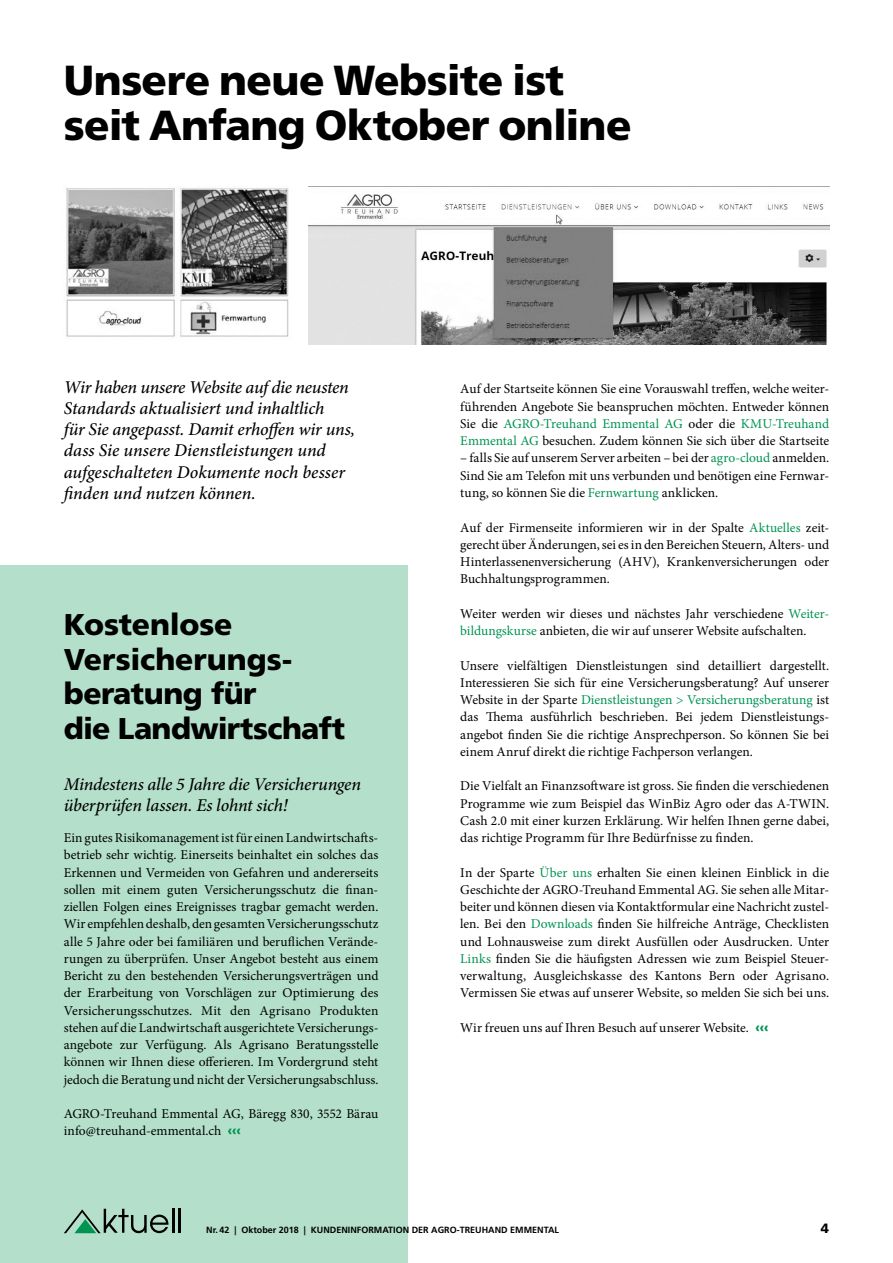
<style>
.page{position:relative;width:893px;height:1263px;background:#fff}
.page>*{position:absolute;margin:0;border:0;box-sizing:border-box;transform-origin:0 0}
.t1{font:900 42px/45px "Frutiger LT Std";letter-spacing:-.015em;color:#000}
.t2{font:900 30px/34.5px "Frutiger LT Std";letter-spacing:-.01em;color:#000}
.t3{font:italic 500 18px/21px "Minion Pro";letter-spacing:-.005em;color:#000}
.t4{font:13.5px/17.2px "Minion Pro";letter-spacing:-.005em;color:#000;text-align:justify}
.t5{font:900 13.5px "Frutiger LT Std";color:#000}
.t6{font:700 9px "Frutiger LT Std";color:#000}
.s1{font-family:"Frutiger LT Std";font-weight:900;color:#009352}
.s2{color:#009352}
</style>
<div class="page">
<div style="left:0;top:566px;width:407px;height:697px;background:#b3dfcb"></div>
<img style="left:308px;top:186px;width:521px;height:158px">
<img style="left:66px;top:188px;width:223px;height:149px">
<svg style="left:64px;top:1209px;width:105px;height:24px"></svg>
<hr style="left:172px;top:1209px;width:2px;height:24px;background:#000">
<hr style="left:178px;top:1209px;width:3px;height:24px;background:#000">
<h1 class="t1" style="left:64px;top:58px;width:569px">Unsere neue Website ist seit Anfang Oktober online</h1>
<h3 class="t3" style="left:64px;top:377px;width:293px">Wir haben unsere Website auf die neusten Standards aktualisiert und inhaltlich<br>für Sie angepasst. Damit erhoffen wir uns, dass Sie unsere Dienstleistungen und aufgeschalteten Dokumente noch besser finden und nutzen können.</h3>
<h2 class="t2" style="left:64px;top:607px;width:283px">Kostenlose<br>Versicherungs&shy;beratung für<br>die Landwirtschaft</h2>
<h3 class="t3" style="left:64px;top:774px;width:299px">Mindestens alle 5 Jahre die Versicherungen überprüfen lassen. Es lohnt sich!</h3>
<p class="t4" style="left:64px;top:829px;width:316px">Ein gutes Risikomanagement ist für einen Landwirtschafts&shy;betrieb sehr wichtig. Einerseits beinhaltet ein solches das Erkennen und Vermeiden von Gefahren und andererseits sollen mit einem guten Versicherungsschutz die finan&shy;ziellen Folgen eines Ereignisses tragbar gemacht werden.<br>Wir empfehlen deshalb, den gesamten Versicherungsschutz alle 5 Jahre oder bei familiären und beruflichen Verände&shy;rungen zu überprüfen. Unser Angebot besteht aus einem Bericht zu den bestehenden Versicherungsverträgen und der Erarbeitung von Vorschlägen zur Optimierung des Versicherungsschutzes. Mit den Agrisano Produkten stehen auf die Landwirtschaft ausgerichtete Versicherungs&shy;angebote zur Verfügung. Als Agrisano Beratungsstelle können wir Ihnen diese offerieren. Im Vordergrund steht jedoch die Beratung und nicht der Versicherungsabschluss.</p>
<p class="t4" style="left:64px;top:1105px;width:316px">AGRO-Treuhand Emmental AG, Bäregg 830, 3552 Bärau info@treuhand-emmental.ch <span class="s1">‹‹‹</span></p>
<p class="t4" style="left:460px;top:381px;width:370px">Auf der Startseite können Sie eine Vorauswahl treffen, welche weiter&shy;führenden Angebote Sie beanspruchen möchten. Entweder können Sie die <span class="s2">AGRO-Treuhand Emmental AG</span> oder die <span class="s2">KMU-Treuhand Emmental AG</span> besuchen. Zudem können Sie sich über die Startseite</p>
<p class="t4" style="left:460px;top:450px;width:370px">– falls Sie auf unserem Server arbeiten – bei der <span class="s2">agro-cloud</span> anmelden.<br>Sind Sie am Telefon mit uns verbunden und benötigen eine Fernwar&shy;tung, so können Sie die <span class="s2">Fernwartung</span> anklicken.</p>
<p class="t4" style="left:460px;top:519px;width:370px">Auf der Firmenseite informieren wir in der Spalte <span class="s2">Aktuelles</span> zeit&shy;gerecht über Änderungen, sei es in den Bereichen Steuern, Alters- und Hinterlassenenversicherung (AHV), Krankenversicherungen oder Buchhaltungsprogrammen.</p>
<p class="t4" style="left:460px;top:605px;width:370px">Weiter werden wir dieses und nächstes Jahr verschiedene <span class="s2">Weiter&shy;bildungskurse</span> anbieten, die wir auf unserer Website aufschalten.</p>
<p class="t4" style="left:460px;top:657px;width:370px">Unsere vielfältigen Dienstleistungen sind detailliert dargestellt.<br>Interessieren Sie sich für eine Versicherungsberatung? Auf unserer Website in der Sparte <span class="s2">Dienstleistungen &gt; Versicherungsberatung</span> ist das Thema ausführlich beschrieben. Bei jedem Dienstleistungs&shy;angebot finden Sie die richtige Ansprechperson. So können Sie bei einem Anruf direkt die richtige Fachperson verlangen.</p>
<p class="t4" style="left:460px;top:777px;width:370px">Die Vielfalt an Finanzsoftware ist gross. Sie finden die verschiedenen Programme wie zum Beispiel das WinBiz Agro oder das A-TWIN.<br>Cash 2.0 mit einer kurzen Erklärung. Wir helfen Ihnen gerne dabei, das richtige Programm für Ihre Bedürfnisse zu finden.</p>
<p class="t4" style="left:460px;top:864px;width:370px">In der Sparte <span class="s2">Über uns</span> erhalten Sie einen kleinen Einblick in die Geschichte der AGRO-Treuhand Emmental AG. Sie sehen alle Mitar&shy;beiter und können diesen via Kontaktformular eine Nachricht zustel&shy;len. Bei den <span class="s2">Downloads</span> finden Sie hilfreiche Anträge, Checklisten und Lohnausweise zum direkt Ausfüllen oder Ausdrucken. Unter <span class="s2">Links</span> finden Sie die häufigsten Adressen wie zum Beispiel Steuer&shy;verwaltung, Ausgleichskasse des Kantons Bern oder Agrisano.<br>Vermissen Sie etwas auf unserer Website, so melden Sie sich bei uns.</p>
<p class="t4" style="left:460px;top:1019px;width:310px">Wir freuen uns auf Ihren Besuch auf unserer Website. <span class="s1">‹‹‹</span></p>
<p class="t6" style="left:206px;top:1225px;width:354px">Nr. 42 | Oktober 2018 | KUNDENINFORMATION DER AGRO-TREUHAND EMMENTAL</p>
<p class="t5" style="left:821px;top:1220px;width:10px">4</p>
</div>
